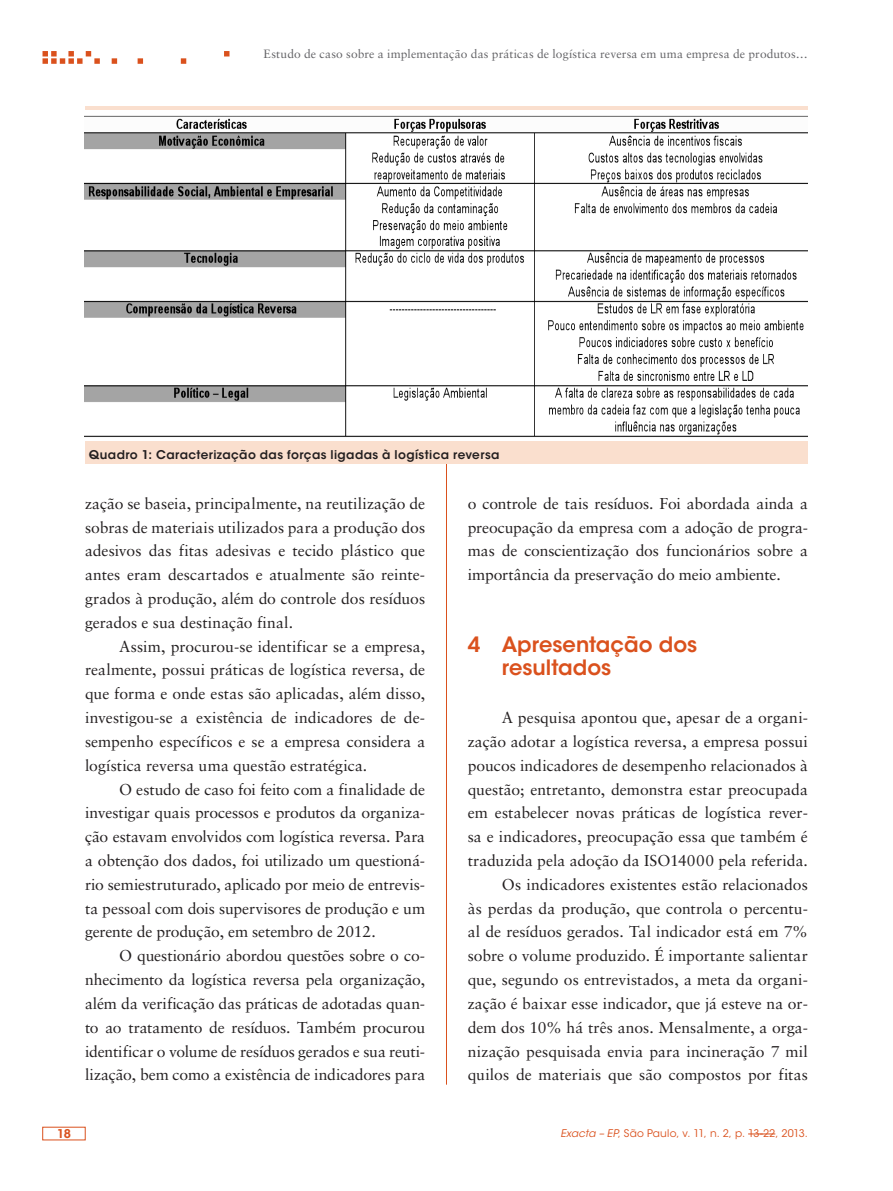
<style>
.page{position:relative;width:893px;height:1191px;background:#fff}
.page>*{position:absolute;margin:0;border:0;box-sizing:border-box;transform-origin:0 0}
.ex_Subtitulo{font:600 21px/23.9px "ITC Avant Garde Std";color:#da511d}
.ex_Normal{font:15.75px/23.9px "Sabon LT Std";letter-spacing:-.005em;color:#231f20;text-align:justify}
.t1{font:12px "Sabon LT Std";letter-spacing:.01em;color:#636366}
.ex_Tabela_-_titulo{font:600 12px "ITC Avant Garde Std";letter-spacing:.03em;color:#231f20}
.t2{font:600 12px "ITC Avant Garde Std";color:#da511d}
.t3{font:10.5px "ITC Avant Garde Std";letter-spacing:.015em;color:#da511d}
.s1{font-style:italic}
</style>
<div class="page">
<hr style="left:446px;top:106px;width:1px;height:978px;background:#da511d">
<svg style="left:43px;top:51px;width:186px;height:13px"></svg>
<svg style="left:748px;top:1133px;width:27px;height:1px"></svg>
<div style="left:85px;top:106px;width:722px;height:357px;background:#fadfce"></div>
<img style="left:85px;top:111px;width:722px;height:329px">
<p class="t1" style="left:264px;top:46px;width:546px">Estudo de caso sobre a implementação das práticas de logística reversa em uma empresa de produtos…</p>
<p class="ex_Tabela_-_titulo" style="left:89px;top:447px;width:412px">Quadro 1: Caracterização das forças ligadas à logística reversa</p>
<p class="ex_Normal" style="left:85px;top:491px;width:342px">zação se baseia, principalmente, na reutilização de sobras de materiais utilizados para a produção dos adesivos das fitas adesivas e tecido plástico que antes eram descartados e atualmente são reinte&shy;grados à produção, além do controle dos resíduos gerados e sua destinação final.</p>
<p class="ex_Normal" style="left:85px;top:634px;width:342px;text-indent:34px">Assim, procurou-se identificar se a empresa, realmente, possui práticas de logística reversa, de que forma e onde estas são aplicadas, além disso, investigou-se a existência de indicadores de de&shy;sempenho específicos e se a empresa considera a logística reversa uma questão estratégica.</p>
<p class="ex_Normal" style="left:85px;top:777px;width:342px;text-indent:34px">O estudo de caso foi feito com a finalidade de investigar quais processos e produtos da organiza&shy;ção estavam envolvidos com logística reversa. Para a obtenção dos dados, foi utilizado um questioná&shy;rio semiestruturado, aplicado por meio de entrevis&shy;ta pessoal com dois supervisores de produção e um gerente de produção, em setembro de 2012.</p>
<p class="ex_Normal" style="left:85px;top:943px;width:342px;text-indent:34px">O questionário abordou questões sobre o co&shy;nhecimento da logística reversa pela organização, além da verificação das práticas de adotadas quan&shy;to ao tratamento de resíduos. Também procurou identificar o volume de resíduos gerados e sua reuti&shy;lização, bem como a existência de indicadores para</p>
<p class="ex_Normal" style="left:468px;top:491px;width:342px">o controle de tais resíduos. Foi abordada ainda a preocupação da empresa com a adoção de progra&shy;mas de conscientização dos funcionários sobre a importância da preservação do meio ambiente.</p>
<p class="ex_Subtitulo" style="left:502px;top:632px;width:197px;text-indent:-34px">4 Apresentação dos resultados</p>
<p class="ex_Normal" style="left:468px;top:705px;width:342px;text-indent:34px">A pesquisa apontou que, apesar de a organi&shy;zação adotar a logística reversa, a empresa possui poucos indicadores de desempenho relacionados à questão; entretanto, demonstra estar preocupada em estabelecer novas práticas de logística rever&shy;sa e indicadores, preocupação essa que também é traduzida pela adoção da ISO14000 pela referida.</p>
<p class="ex_Normal" style="left:468px;top:872px;width:342px;text-indent:34px">Os indicadores existentes estão relacionados às perdas da produção, que controla o percentu&shy;al de resíduos gerados. Tal indicador está em 7% sobre o volume produzido. É importante salientar que, segundo os entrevistados, a meta da organi&shy;zação é baixar esse indicador, que já esteve na or&shy;dem dos 10% há três anos. Mensalmente, a orga&shy;nização pesquisada envia para incineração 7 mil quilos de materiais que são compostos por fitas</p>
<p class="t2" style="left:57px;top:1126px;width:15px">18</p>
<p class="t3" style="left:560px;top:1127px;width:249px"><span class="s1">Exacta – EP</span>, São Paulo, v. 11, n. 2, p. 13-22, 2013.</p>
</div>
